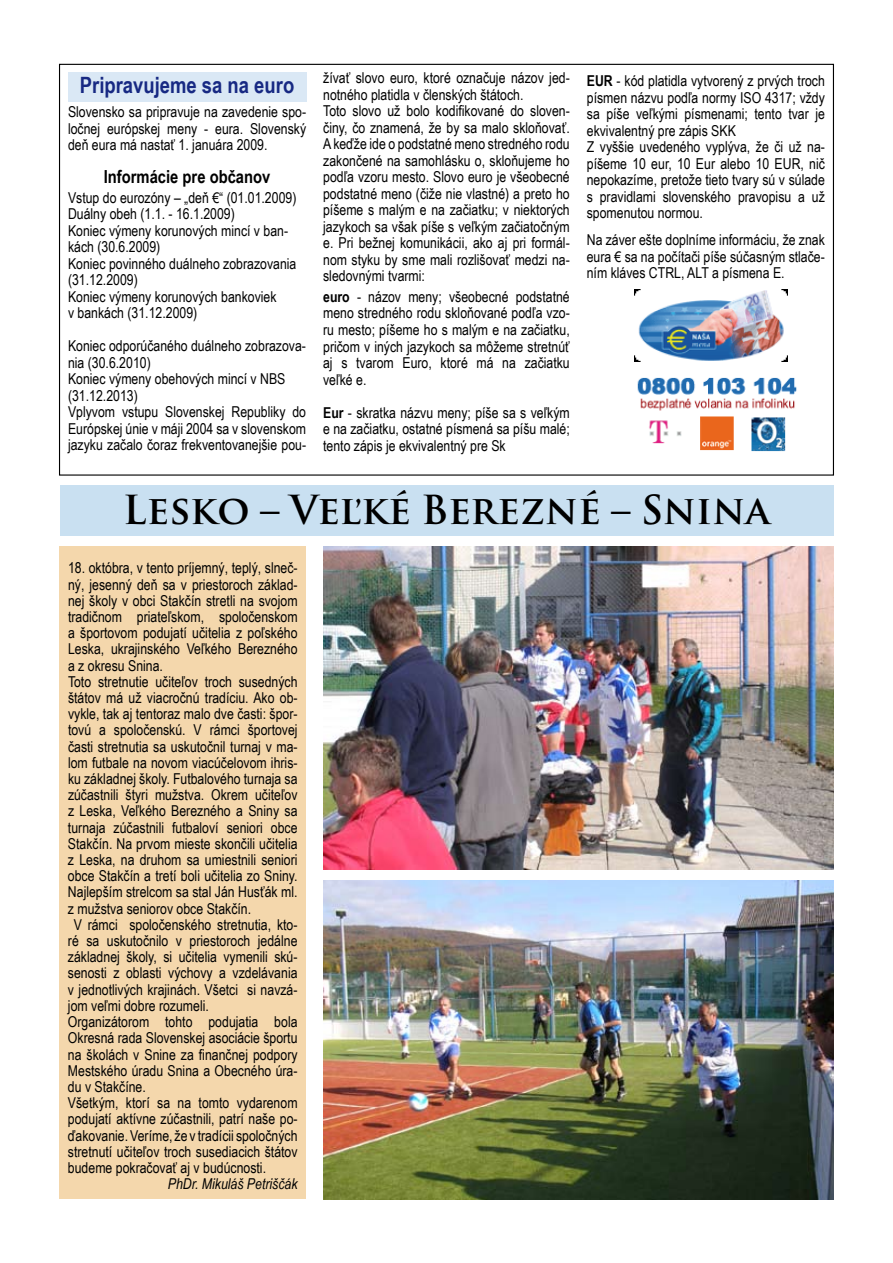
<style>
.page{position:relative;width:893px;height:1263px;background:#fff}
.page>*{position:absolute;margin:0;border:0;box-sizing:border-box;transform-origin:0 0}
.t1{font:700 39px "Trajan Pro";letter-spacing:.01em;color:#000}
.t2{font:700 22.5px "Arial Narrow";color:#172983}
.t3{font:700 18px "Arial Narrow";color:#000}
.t4{font:15px/16.5px "Arial Narrow";color:#000;text-align:justify}
.t5{font:italic 15px "Arial Narrow";color:#000}
.s1{font-weight:700}
</style>
<div class="page">
<hr style="left:0;top:0;width:378px;height:1px;background:#f00">
<div style="left:60px;top:546px;width:246px;height:653px;background:#f4d7ac"></div>
<div style="left:60px;top:485px;width:773px;height:51px;background:#c9e0f1"></div>
<img style="left:323px;top:880px;width:510px;height:319px">
<img style="left:323px;top:546px;width:510px;height:323px">
<div style="left:68px;top:72px;width:238px;height:30px;background:#dae8f5"></div>
<img style="left:634px;top:289px;width:153px;height:72px">
<img style="left:637px;top:377px;width:160px;height:75px">
<h2 class="t2" style="left:80px;top:68px;width:216px">Pripravujeme sa na euro</h2>
<p class="t4" style="left:68px;top:103px;width:240px">Slovensko sa pripravuje na zavedenie spo&shy;ločnej európskej meny - eura. Slovenský deň eura má nastať 1. januára 2009.</p>
<p class="t3" style="left:104px;top:163px;width:168px">Informácie pre občanov</p>
<p class="t4" style="left:68px;top:189px;width:230px;text-align:left">Vstup do eurozóny – „deň €“ (01.01.2009)<br>Duálny obeh (1.1. - 16.1.2009)<br>Koniec výmeny korunových mincí v ban&shy;kách (30.6.2009)<br>Koniec povinného duálneho zobrazovania (31.12.2009)<br>Koniec výmeny korunových bankoviek<br>v bankách (31.12.2009)</p>
<p class="t4" style="left:68px;top:337px;width:240px;text-align:left">Koniec odporúčaného duálneho zobrazova&shy;nia (30.6.2010)<br>Koniec výmeny obehových mincí v NBS (31.12.2013)<br>Vplyvom vstupu Slovenskej Republiky do Európskej únie v máji 2004 sa v slovenskom jazyku začalo čoraz frekventovanejšie pou-</p>
<p class="t4" style="left:323px;top:69px;width:248px;text-align:left">žívať slovo euro, ktoré označuje názov jed&shy;notného platidla v členských štátoch.<br>Toto slovo už bolo kodifikované do sloven&shy;činy, čo znamená, že by sa malo skloňovať.<br>Akeďže ide o podstatné meno stredného rodu zakončené na samohlásku o, skloňujeme ho podľa vzoru mesto. Slovo euro je všeobecné podstatné meno (čiže nie vlastné) a preto ho píšeme s malým e na začiatku; v niektorých jazykoch sa však píše s veľkým začiatočným e. Pri bežnej komunikácii, ako aj pri formál&shy;nom styku by sme mali rozlišovať medzi na&shy;sledovnými tvarmi:</p>
<p class="t4" style="left:323px;top:288px;width:248px"><span class="s1">euro</span> - názov meny; všeobecné podstatné meno stredného rodu skloňované podľa vzo&shy;ru mesto; píšeme ho s malým e na začiatku, pričom v iných jazykoch sa môžeme stretnúť aj s tvarom Euro, ktoré má na začiatku veľké e.</p>
<p class="t4" style="left:323px;top:403px;width:248px"><span class="s1">Eur</span> - skratka názvu meny; píše sa s veľkým e na začiatku, ostatné písmená sa píšu malé; tento zápis je ekvivalentný pre Sk</p>
<p class="t4" style="left:587px;top:72px;width:240px;text-align:left"><span class="s1">EUR</span> - kód platidla vytvorený z prvých troch písmen názvu podľa normy ISO 4317; vždy sa píše veľkými písmenami; tento tvar je ekvivalentný pre zápis SKK<br>Z vyššie uvedeného vyplýva, že či už na&shy;píšeme 10 eur, 10 Eur alebo 10 EUR, nič nepokazíme, pretože tieto tvary sú v súlade s pravidlami slovenského pravopisu a už spomenutou normou.</p>
<p class="t4" style="left:587px;top:231px;width:240px">Na záver ešte doplníme informáciu, že znak eura € sa na počítači píše súčasným stlače&shy;ním kláves CTRL, ALT a písmena E.</p>
<h1 class="t1" style="left:123px;top:485px;width:649px">Lesko – Veľké Berezné – Snina</h1>
<p class="t4" style="left:68px;top:559px;width:231px">18. októbra, v tento príjemný, teplý, slneč-</p>
<p class="t4" style="left:68px;top:575px;width:231px">ný, jesenný deň sa v priestoroch základ-</p>
<p class="t4" style="left:68px;top:592px;width:231px">nej školy v obci Stakčín stretli na svojom</p>
<p class="t4" style="left:68px;top:608px;width:231px">tradičnom priateľskom, spoločenskom</p>
<p class="t4" style="left:68px;top:624px;width:231px">a športovom podujatí učitelia z poľského</p>
<p class="t4" style="left:68px;top:640px;width:231px">Leska, ukrajinského Veľkého Berezného</p>
<p class="t4" style="left:68px;top:656px;width:97px">a z okresu Snina.</p>
<p class="t4" style="left:68px;top:673px;width:231px">Toto stretnutie učiteľov troch susedných</p>
<p class="t4" style="left:68px;top:689px;width:231px">štátov má už viacročnú tradíciu. Ako ob-</p>
<p class="t4" style="left:68px;top:705px;width:231px">vykle, tak aj tentoraz malo dve časti: špor-</p>
<p class="t4" style="left:68px;top:721px;width:231px">tovú a spoločenskú. V rámci športovej</p>
<p class="t4" style="left:68px;top:737px;width:231px">časti stretnutia sa uskutočnil turnaj v ma-</p>
<p class="t4" style="left:68px;top:754px;width:231px">lom futbale na novom viacúčelovom ihris-</p>
<p class="t4" style="left:68px;top:770px;width:231px">ku základnej školy. Futbalového turnaja sa</p>
<p class="t4" style="left:68px;top:786px;width:231px">zúčastnili štyri mužstva. Okrem učiteľov</p>
<p class="t4" style="left:68px;top:802px;width:231px">z Leska, Veľkého Berezného a Sniny sa</p>
<p class="t4" style="left:68px;top:818px;width:231px">turnaja zúčastnili futbaloví seniori obce</p>
<p class="t4" style="left:68px;top:835px;width:231px">Stakčín. Na prvom mieste skončili učitelia</p>
<p class="t4" style="left:68px;top:851px;width:231px">z Leska, na druhom sa umiestnili seniori</p>
<p class="t4" style="left:68px;top:867px;width:231px">obce Stakčín a tretí boli učitelia zo Sniny.</p>
<p class="t4" style="left:68px;top:883px;width:231px">Najlepším strelcom sa stal Ján Husťák ml.</p>
<p class="t4" style="left:68px;top:899px;width:185px">z mužstva seniorov obce Stakčín.</p>
<p class="t4" style="left:74px;top:916px;width:225px">V rámci spoločenského stretnutia, kto-</p>
<p class="t4" style="left:68px;top:932px;width:231px">ré sa uskutočnilo v priestoroch jedálne</p>
<p class="t4" style="left:68px;top:948px;width:231px">základnej školy, si učitelia vymenili skú-</p>
<p class="t4" style="left:68px;top:964px;width:231px">senosti z oblasti výchovy a vzdelávania</p>
<p class="t4" style="left:68px;top:980px;width:231px">v jednotlivých krajinách. Všetci si navzá-</p>
<p class="t4" style="left:68px;top:997px;width:142px">jom veľmi dobre rozumeli.</p>
<p class="t4" style="left:68px;top:1013px;width:231px">Organizátorom tohto podujatia bola</p>
<p class="t4" style="left:68px;top:1029px;width:231px">Okresná rada Slovenskej asociácie športu</p>
<p class="t4" style="left:68px;top:1045px;width:231px">na školách v Snine za finančnej podpory</p>
<p class="t4" style="left:68px;top:1061px;width:231px">Mestského úradu Snina a Obecného úra-</p>
<p class="t4" style="left:68px;top:1078px;width:79px">du v Stakčíne.</p>
<p class="t4" style="left:68px;top:1094px;width:231px">Všetkým, ktorí sa na tomto vydarenom</p>
<p class="t4" style="left:68px;top:1110px;width:231px">podujatí aktívne zúčastnili, patrí naše po-</p>
<p class="t4" style="left:68px;top:1126px;width:231px">ďakovanie.Veríme, že v tradícii spoločných</p>
<p class="t4" style="left:68px;top:1142px;width:231px">stretnutí učiteľov troch susediacich štátov</p>
<p class="t4" style="left:68px;top:1159px;width:200px">budeme pokračovať aj v budúcnosti.</p>
<p class="t5" style="left:168px;top:1173px;width:131px">PhDr. Mikuláš Petriščák</p>
</div>
